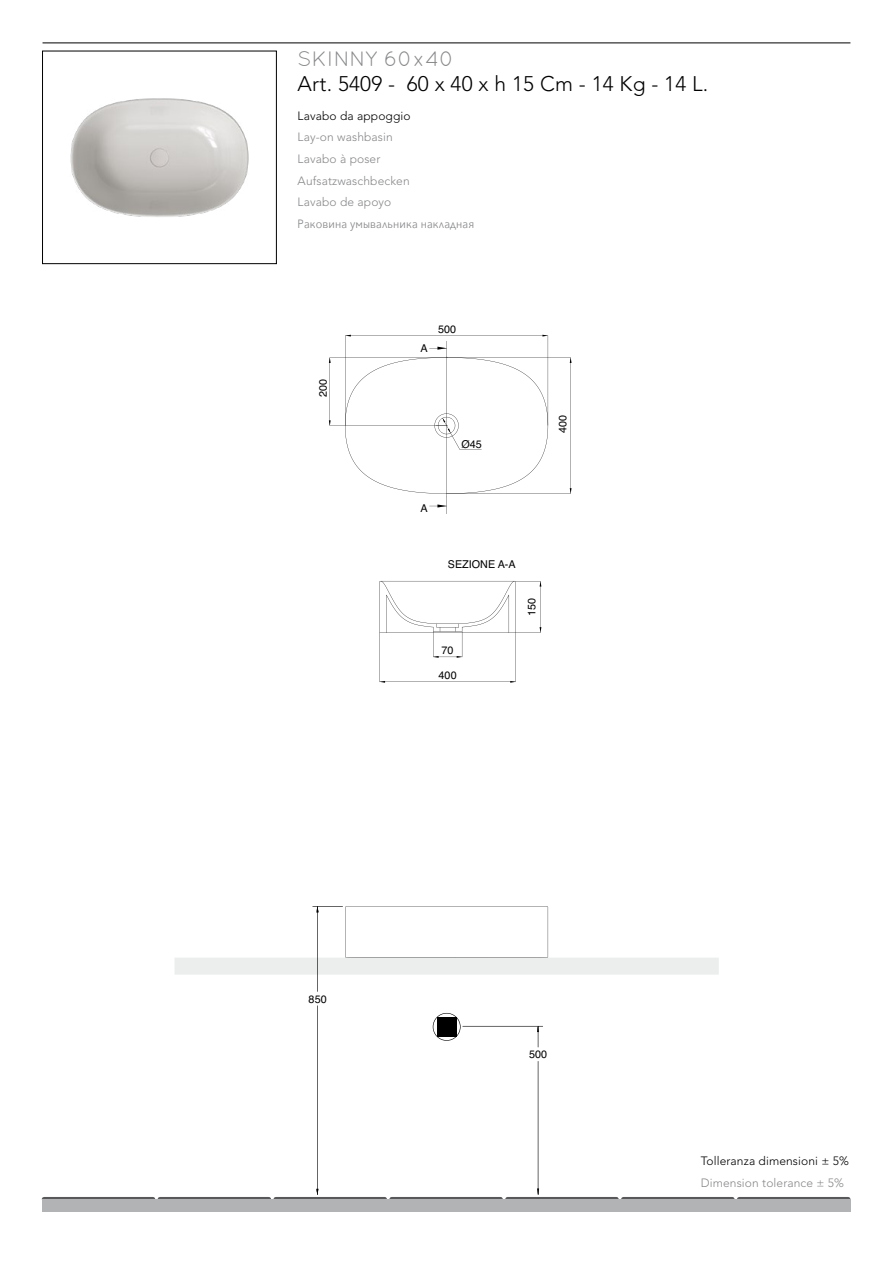
<style>
.page{position:relative;width:893px;height:1263px;background:#fff}
.page>*{position:absolute;margin:0;border:0;box-sizing:border-box;transform-origin:0 0}
.t1{font:300 21px "Avenir LT Pro";letter-spacing:.01em;color:#000}
.t2{font:21px "Quicksand";letter-spacing:.01em;color:#87888a}
.t3{font:300 12px/21.6px "Avenir LT Pro";letter-spacing:.01em;color:#87888a}
.t4{font:300 12px "Avenir LT Pro";letter-spacing:.01em;color:#000}
.t5{font:12px "Avenir Next";letter-spacing:.01em;color:#87888a;scale:.9 1}
.t6{font:10.8px "Helvetica";color:#000}
</style>
<div class="page">
<svg style="left:379px;top:581px;width:162px;height:102px"></svg>
<svg style="left:329px;top:335px;width:243px;height:179px"></svg>
<svg style="left:316px;top:1005px;width:2px;height:190px"></svg>
<svg style="left:175px;top:906px;width:544px;height:86px"></svg>
<svg style="left:537px;top:1061px;width:2px;height:134px"></svg>
<svg style="left:433px;top:1013px;width:110px;height:34px"></svg>
<hr style="left:43px;top:43px;width:807px;height:1px;background:#000">
<hr style="left:44px;top:1197px;width:109px;height:4px;background:#58585a">
<hr style="left:160px;top:1197px;width:109px;height:4px;background:#58585a">
<hr style="left:276px;top:1197px;width:109px;height:4px;background:#58585a">
<hr style="left:392px;top:1197px;width:109px;height:4px;background:#58585a">
<hr style="left:507px;top:1197px;width:109px;height:4px;background:#58585a">
<hr style="left:623px;top:1197px;width:109px;height:4px;background:#58585a">
<hr style="left:739px;top:1197px;width:109px;height:4px;background:#58585a">
<div style="left:42px;top:1199px;width:808px;height:13px;background:#b1b3b4"></div>
<img style="left:70px;top:98px;width:179px;height:119px">
<div style="left:42px;top:51px;width:235px;height:213px;border:1px solid #000"></div>
<h1 class="t2" style="left:298px;top:46px;width:158px">SKINNY 60x40</h1>
<h1 class="t1" style="left:298px;top:71px;width:412px">Art. 5409 - 60 x 40 x h 15 Cm - 14 Kg - 14 L.</h1>
<p class="t4" style="left:298px;top:108px;width:115px">Lavabo da appoggio</p>
<p class="t3" style="left:298px;top:126px;width:114px">Lay-on washbasin<br>Lavabo à poser<br>Aufsatzwaschbecken<br>Lavabo de apoyo</p>
<p class="t5" style="left:298px;top:213px;width:198px">Раковина умывальника накладная</p>
<p class="t6" style="left:315px;top:397px;width:20px;rotate:-90deg">200</p>
<p class="t6" style="left:420px;top:340px;width:9px">A</p>
<p class="t6" style="left:438px;top:321px;width:20px">500</p>
<p class="t6" style="left:461px;top:436px;width:22px">Ø45</p>
<p class="t6" style="left:420px;top:499px;width:9px">A</p>
<p class="t6" style="left:448px;top:556px;width:69px">SEZIONE A-A</p>
<p class="t6" style="left:523px;top:616px;width:20px;rotate:-90deg">150</p>
<p class="t6" style="left:441px;top:642px;width:14px">70</p>
<p class="t6" style="left:439px;top:667px;width:20px">400</p>
<p class="t6" style="left:554px;top:433px;width:20px;rotate:-90deg">400</p>
<p class="t6" style="left:309px;top:991px;width:20px">850</p>
<p class="t6" style="left:529px;top:1046px;width:20px">500</p>
<p class="t4" style="left:701px;top:1154px;width:150px">Tolleranza dimensioni ± 5%</p>
<p class="t3" style="left:701px;top:1171px;width:145px">Dimension tolerance ± 5%</p>
</div>
